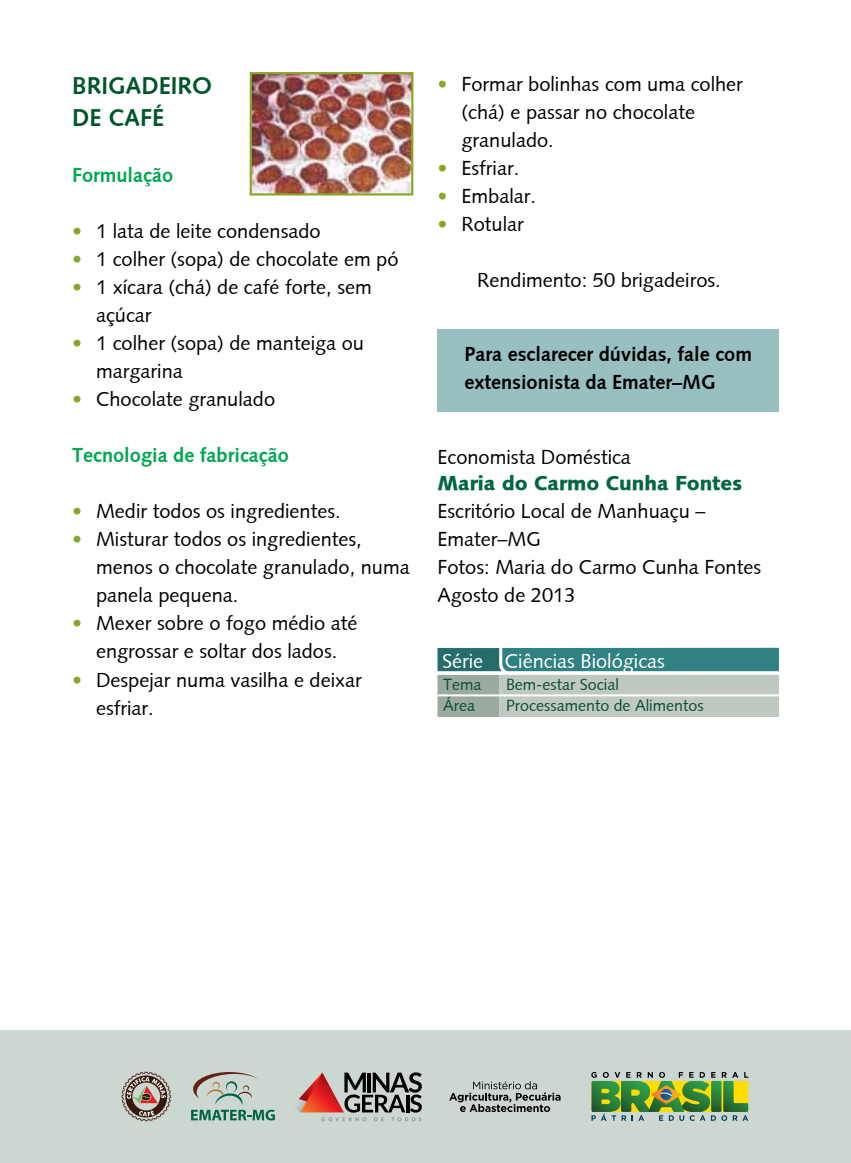
<style>
.page{position:relative;width:851px;height:1163px;background:#fff}
.page>*{position:absolute;margin:0;border:0;box-sizing:border-box;transform-origin:0 0}
.t1{font:700 24px/32px "Syntax";color:#005629}
.t2{font:20px/28px "Syntax Roman";color:#000}
.t3{font:700 20px/28px "Syntax";color:#000}
.t4{font:700 20px "Syntax";color:#00a651}
.t5{font:900 20px "Syntax";color:#064}
.t6{font:20px "Syntax Roman";color:#fff}
.t7{font:16px "Syntax Roman";color:#0a4f38}
.s1{color:#88a82b}
</style>
<div class="page">
<div style="left:0;top:1030px;width:850px;height:132px;background:#cbd7d0"></div>
<svg style="left:437px;top:647px;width:341px;height:69px;background:#8fafab"></svg>
<hr style="left:437px;top:694px;width:62px;height:2px;background:#fff">
<hr style="left:499px;top:694px;width:279px;height:2px;background:#fff">
<div style="left:437px;top:329px;width:341px;height:82px;background:#98c0c0"></div>
<img style="left:252px;top:75px;width:158px;height:117px">
<div style="left:249px;top:72px;width:164px;height:123px;border:2px solid #88a82b"></div>
<svg style="left:449px;top:1081px;width:111px;height:30px"></svg>
<svg style="left:591px;top:1072px;width:157px;height:48px"></svg>
<svg style="left:297px;top:1072px;width:125px;height:48px"></svg>
<svg style="left:191px;top:1072px;width:84px;height:48px"></svg>
<svg style="left:122px;top:1071px;width:49px;height:49px"></svg>
<p class="t1" style="left:72px;top:70px;width:141px">BRIGADEIRO<br>DE CAFÉ</p>
<p class="t4" style="left:72px;top:164px;width:103px">Formulação</p>
<p class="t2" style="left:72px;top:217px;width:250px"><span class="s1">•</span> 1 lata de leite condensado</p>
<p class="t2" style="left:72px;top:245px;width:328px"><span class="s1">•</span> 1 colher (sopa) de chocolate em pó</p>
<p class="t2" style="left:96px;top:273px;width:277px;text-indent:-24px"><span class="s1">•</span> 1 xícara (chá) de café forte, sem açúcar</p>
<p class="t2" style="left:96px;top:329px;width:269px;text-indent:-24px"><span class="s1">•</span> 1 colher (sopa) de manteiga ou margarina</p>
<p class="t2" style="left:72px;top:385px;width:204px"><span class="s1">•</span> Chocolate granulado</p>
<p class="t4" style="left:72px;top:444px;width:218px">Tecnologia de fabricação</p>
<p class="t2" style="left:72px;top:497px;width:270px"><span class="s1">•</span> Medir todos os ingredientes.</p>
<p class="t2" style="left:96px;top:525px;width:315px;text-indent:-24px"><span class="s1">•</span> Misturar todos os ingredientes, menos o chocolate granulado, numa panela pequena.</p>
<p class="t2" style="left:72px;top:609px;width:287px;text-align:center"><span class="s1">•</span> Mexer sobre o fogo médio até engrossar e soltar dos lados.</p>
<p class="t2" style="left:96px;top:665px;width:267px;text-indent:-24px"><span class="s1">•</span> Despejar numa vasilha e deixar esfriar.</p>
<p class="t2" style="left:461px;top:70px;width:283px;text-indent:-24px"><span class="s1">•</span> Formar bolinhas com uma colher (chá) e passar no chocolate granulado.</p>
<p class="t2" style="left:437px;top:154px;width:83px"><span class="s1">•</span> Esfriar.</p>
<p class="t2" style="left:437px;top:182px;width:100px"><span class="s1">•</span> Embalar.</p>
<p class="t2" style="left:437px;top:210px;width:88px"><span class="s1">•</span> Rotular</p>
<p class="t2" style="left:477px;top:266px;width:245px">Rendimento: 50 brigadeiros.</p>
<p class="t3" style="left:464px;top:340px;width:289px">Para esclarecer dúvidas, fale com extensionista da Emater–MG</p>
<p class="t2" style="left:437px;top:443px;width:195px">Economista Doméstica</p>
<p class="t5" style="left:437px;top:471px;width:306px">Maria do Carmo Cunha Fontes</p>
<p class="t2" style="left:437px;top:497px;width:325px">Escritório Local de Manhuaçu –<br>Emater–MG<br>Fotos: Maria do Carmo Cunha Fontes<br>Agosto de 2013</p>
<p class="t6" style="left:442px;top:649px;width:224px">Série Ciências Biológicas</p>
<p class="t7" style="left:443px;top:674px;width:40px">Tema</p>
<p class="t7" style="left:506px;top:674px;width:114px">Bem-estar Social</p>
<p class="t7" style="left:443px;top:696px;width:33px">Área</p>
<p class="t7" style="left:506px;top:696px;width:199px">Processamento de Alimentos</p>
</div>
